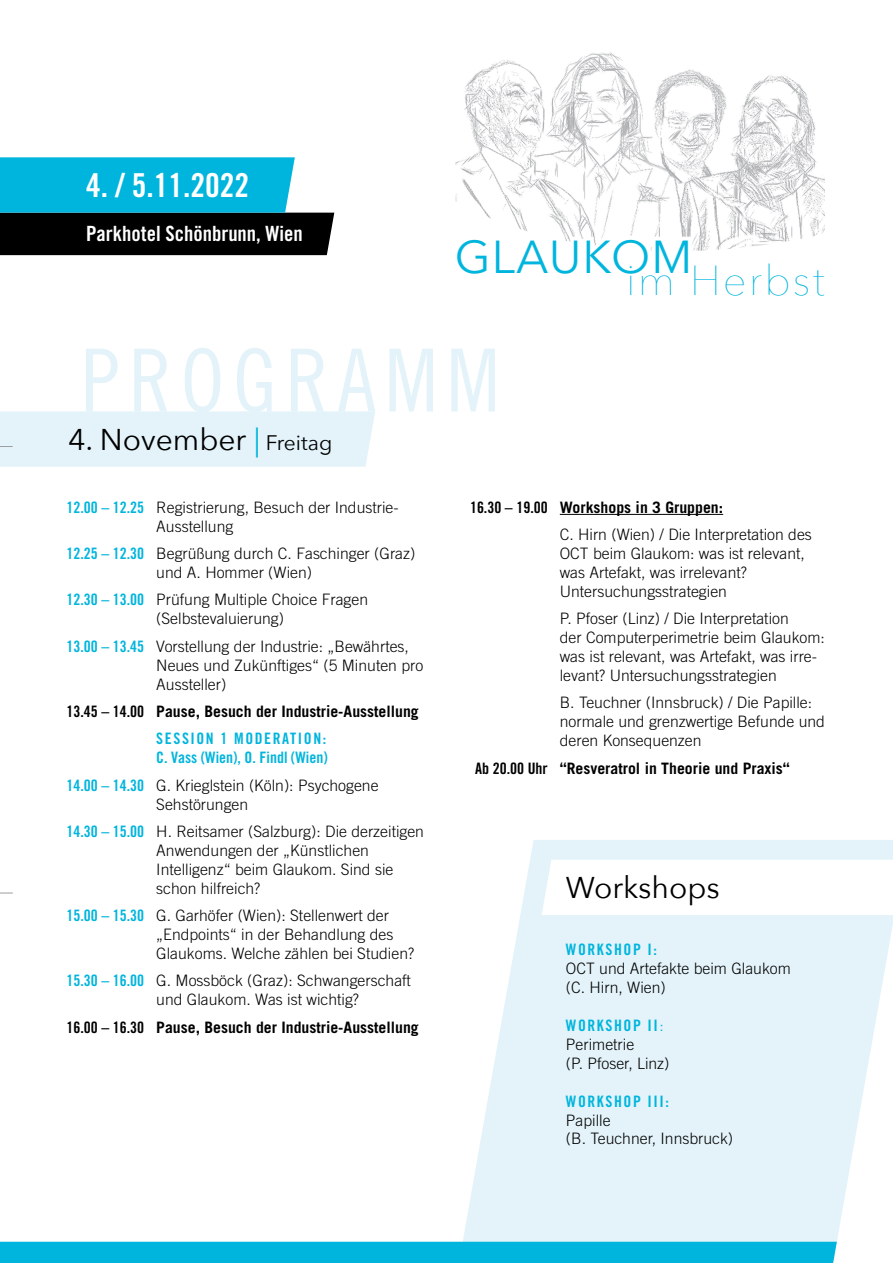
<style>
.page{position:relative;width:893px;height:1263px;background:#fff}
.page>*{position:absolute;margin:0;border:0;box-sizing:border-box;transform-origin:0 0}
.t1{font:87px "Trade Gothic LT Std Cn 18";letter-spacing:.1em;color:#e3f3f9}
.t2{font:46.05px "Avenir Next";letter-spacing:.02em;color:#00b5dd}
.t3{font:200 41.85px "Avenir Next";letter-spacing:.055em;color:#00b5dd}
.t4{font:33px "Trade Gothic LT Std Bd Cn 20";color:#fff}
.t5{font:30px "Avenir Next";color:#000}
.t6{font:21px "Trade Gothic LT Std Bd Cn 20";color:#fff}
.t7{font:300 15.75px/18.9px "Trade Gothic LT Std";color:#000}
.t8{font:700 15.75px "Trade Gothic LT Std";color:#000}
.t9{font:15.75px/18.9px "Trade Gothic LT Std Bd Cn 20";letter-spacing:.1em;color:#00b5dd}
.s1{color:#00b5dd}
.s2{font-size:21px}
.s3{font-family:"Trade Gothic LT Std Bd Cn 20";font-weight:400;color:#00b5dd}
.s4{font-family:"Trade Gothic LT Std Bd Cn 20";font-weight:400}
.s5{font-weight:700}
.s6{font-family:"Trade Gothic LT Std";font-weight:300}
</style>
<div class="page">
<svg style="left:459px;top:840px;width:434px;height:402px;fill:#e3f3f9"></svg>
<svg style="left:542px;top:860px;width:351px;height:55px"></svg>
<div style="left:0;top:1242px;width:837px;height:21px;background:#00b5dd"></div>
<div style="left:0;top:411px;width:375px;height:56px;background:#e3f3f9"></div>
<svg style="left:0;top:893px;width:13px;height:1px"></svg>
<img style="left:455px;top:52px;width:370px;height:199px">
<svg style="left:455px;top:230px;width:240px;height:21px"></svg>
<svg style="left:0;top:157px;width:334px;height:98px;background:#156d81"></svg>
<hr style="left:560px;top:514px;width:163px;height:1px;background:#000">
<h3 class="t4" style="left:86px;top:165px;width:165px">4. / 5.11.2022</h3>
<h3 class="t6" style="left:86px;top:221px;width:218px">PARKHOTEL SCHÖNBRUNN, WIEN</h3>
<h2 class="t2" style="left:455px;top:218px;width:239px">Glaukom</h2>
<h3 class="t3" style="left:626px;top:245px;width:201px">im Herbst</h3>
<h1 class="t1" style="left:81px;top:329px;width:420px">PROGRAMM</h1>
<h3 class="t5" style="left:68px;top:414px;width:266px">4. November <span class="s1">|</span> <span class="s2">Freitag</span></h3>
<p class="t7" style="left:156px;top:497px;width:244px;text-indent:-90px"><span class="s3">12.00 – 12.25</span> Registrierung, Besuch der Industrie-<br>Ausstellung</p>
<p class="t7" style="left:156px;top:544px;width:261px;text-indent:-90px"><span class="s3">12.25 – 12.30</span> Begrüßung durch C. Faschinger (Graz) und A. Hommer (Wien)</p>
<p class="t7" style="left:66px;top:590px;width:303px;text-align:center"><span class="s3">12.30 – 13.00</span> Prüfung Multiple Choice Fragen (Selbstevaluierung)</p>
<p class="t7" style="left:156px;top:636px;width:268px;text-indent:-90px"><span class="s3">13.00 – 13.45</span> Vorstellung der Industrie: „Bewährtes,<br>Neues und Zukünftiges“ (5 Minuten pro<br>Aussteller)</p>
<p class="t8" style="left:66px;top:702px;width:354px"><span class="s4">13.45 – 14.00</span> Pause, Besuch der Industrie-Ausstellung</p>
<p class="t9" style="left:156px;top:729px;width:173px">SESSION 1 MODERATION:<br>C. VASS (WIEN), O. FINDL (WIEN)</p>
<p class="t7" style="left:156px;top:775px;width:224px;text-indent:-90px"><span class="s3">14.00 – 14.30</span> G. Krieglstein (Köln): Psychogene<br>Sehstörungen</p>
<p class="t7" style="left:156px;top:822px;width:269px;text-indent:-90px"><span class="s3">14.30 – 15.00</span> H. Reitsamer (Salzburg): Die derzeitigen Anwendungen der „Künstlichen Intelligenz“ beim Glaukom. Sind sie schon hilfreich?</p>
<p class="t7" style="left:156px;top:906px;width:259px;text-indent:-90px"><span class="s3">15.00 – 15.30</span> G. Garhöfer (Wien): Stellenwert der „Endpoints“ in der Behandlung des<br>Glaukoms. Welche zählen bei Studien?</p>
<p class="t7" style="left:156px;top:971px;width:256px;text-indent:-90px"><span class="s3">15.30 – 16.00</span> G. Mossböck (Graz): Schwangerschaft und Glaukom. Was ist wichtig?</p>
<p class="t8" style="left:66px;top:1017px;width:354px"><span class="s4">16.00 – 16.30</span> Pause, Besuch der Industrie-Ausstellung</p>
<p class="t7" style="left:560px;top:493px;width:254px;line-height:27.5px;text-indent:-90px"><span class="s4">16.30 – 19.00</span> <span class="s5">Workshops in 3 Gruppen:<br></span>C. Hirn (Wien) / Die Interpretation des</p>
<p class="t7" style="left:560px;top:544px;width:247px">OCT beim Glaukom: was ist relevant, was Artefakt, was irrelevant?<br>Untersuchungsstrategien</p>
<p class="t7" style="left:560px;top:609px;width:267px">P. Pfoser (Linz) / Die Interpretation<br>der Computerperimetrie beim Glaukom: was ist relevant, was Artefakt, was irre&shy;levant? Untersuchungsstrategien</p>
<p class="t7" style="left:560px;top:693px;width:267px">B. Teuchner (Innsbruck) / Die Papille: normale und grenzwertige Befunde und deren Konsequenzen</p>
<p class="t8" style="left:452px;top:758px;width:340px"><span class="s4">AB 20.00 UHR</span> “Resveratrol in Theorie und Praxis“</p>
<h3 class="t5" style="left:566px;top:862px;width:155px">Workshops</h3>
<p class="t9" style="left:566px;top:940px;width:92px">WORKSHOP I:</p>
<p class="t7" style="left:566px;top:959px;width:226px">OCT und Artefakte beim Glaukom (C. Hirn, Wien)</p>
<p class="t9" style="left:566px;top:1016px;width:99px">WORKSHOP II <span class="s6">:</span></p>
<p class="t7" style="left:566px;top:1035px;width:105px">Perimetrie<br>(P. Pfoser, Linz)</p>
<p class="t9" style="left:566px;top:1091px;width:104px">WORKSHOP III:</p>
<p class="t7" style="left:566px;top:1110px;width:169px">Papille<br>(B. Teuchner, Innsbruck)</p>
</div>
